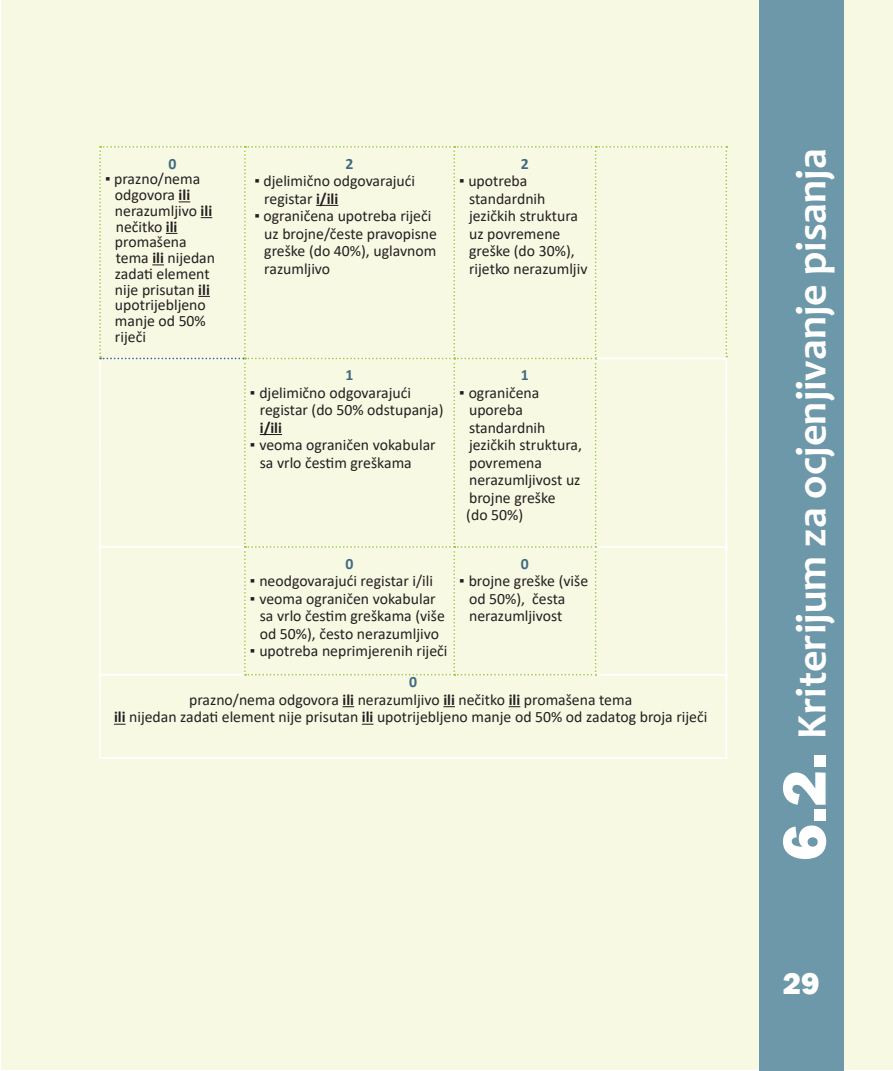
<style>
.page{position:relative;width:893px;height:1071px;background:#fff}
.page>*{position:absolute;margin:0;border:0;box-sizing:border-box;transform-origin:0 0}
.t1{font:700 42px "Candara";color:#fff}
.t2{font:800 31.5px "Franklin Gothic";color:#fff}
.t3{font:15.75px/17.5px "Calibri";color:#231f20}
.t4{font:700 15.75px "Calibri";color:#416b81}
.t5{font:700 15.75px "Calibri";color:#231f20}
.s1{font-weight:700}
.s2{font-weight:700;color:#416b81}
.s3{font-family:"Franklin Gothic";font-weight:800;font-size:63px}
</style>
<div class="page">
<div style="left:1px;top:1px;width:891px;height:1069px;background:#f8f9e3"></div>
<div style="left:759px;top:1px;width:85px;height:1070px;background:#6c98a9"></div>
<svg style="left:99px;top:146px;width:628px;height:613px"></svg>
<p class="t4" style="left:169px;top:152px;width:9px">0</p>
<p class="t3" style="left:115px;top:171px;width:102px;line-height:15.8px;text-indent:-10px"><span class="s1">▪</span> prazno/nema odgovora <span class="s1">ili </span>nerazumljivo <span class="s1">ili </span>nečitko <span class="s1">ili </span>promašena tema <span class="s1">ili</span> nijedan zadati element nije prisutan <span class="s1">ili </span>upotrijebljeno manje od 50% riječi</p>
<p class="t4" style="left:346px;top:152px;width:9px">2</p>
<p class="t3" style="left:264px;top:172px;width:152px;text-indent:-10px"><span class="s1">▪</span> djelimično odgovarajući registar <span class="s1">i/ili</span></p>
<p class="t3" style="left:264px;top:207px;width:174px;text-indent:-10px"><span class="s1">▪</span> ograničena upotreba riječi uz brojne/česte pravopisne greške (do 40%), uglavnom razumljivo</p>
<p class="t4" style="left:521px;top:152px;width:9px">2</p>
<p class="t3" style="left:469px;top:172px;width:120px;text-indent:-10px"><span class="s1">▪</span> upotreba standardnih jezičkih struktura uz povremene greške (do 30%), rijetko nerazumljiv</p>
<p class="t4" style="left:346px;top:364px;width:9px">1</p>
<p class="t3" style="left:260px;top:383px;width:185px;text-indent:-10px"><span class="s1">▪</span> djelimično odgovarajući registar (do 50% odstupanja)</p>
<p class="t5" style="left:260px;top:416px;width:24px">i/ili</p>
<p class="t3" style="left:260px;top:436px;width:177px;text-indent:-10px"><span class="s1">▪</span> veoma ograničen vokabular sa vrlo čestim greškama</p>
<p class="t4" style="left:521px;top:364px;width:9px">1</p>
<p class="t3" style="left:466px;top:383px;width:117px;text-indent:-7px"><span class="s1">▪</span> ograničena uporeba standardnih jezičkih struktura, povremena nerazumljivost uz brojne greške<br>(do 50%)</p>
<p class="t4" style="left:346px;top:552px;width:9px">0</p>
<p class="t3" style="left:250px;top:572px;width:185px"><span class="s1">▪</span> neodgovarajući registar i/ili</p>
<p class="t3" style="left:260px;top:589px;width:187px;text-indent:-10px"><span class="s1">▪</span> veoma ograničen vokabular sa vrlo čestim greškama (više od 50%), često nerazumljivo</p>
<p class="t3" style="left:250px;top:642px;width:199px"><span class="s1">▪</span> upotreba neprimjerenih riječi</p>
<p class="t4" style="left:521px;top:552px;width:9px">0</p>
<p class="t3" style="left:469px;top:572px;width:121px;text-indent:-10px"><span class="s1">▪</span> brojne greške (više od 50%), česta nerazumljivost</p>
<p class="t3" style="left:114px;top:673px;width:595px;text-align:center"><span class="s2">0<br></span>prazno/nema odgovora <span class="s1">ili</span> nerazumljivo <span class="s1">ili</span> nečitko <span class="s1">ili</span> promašena tema<br><span class="s1">ili</span> nijedan zadati element nije prisutan <span class="s1">ili</span> upotrijebljeno manje od 50% od zadatog broja riječi</p>
<h1 class="t1" style="left:786px;top:861px;width:714px;rotate:-90deg"><span class="s3">6.2.</span> Kriterijum za ocjenjivanje pisanja</h1>
<h2 class="t2" style="left:783px;top:964px;width:38px">29</h2>
</div>
